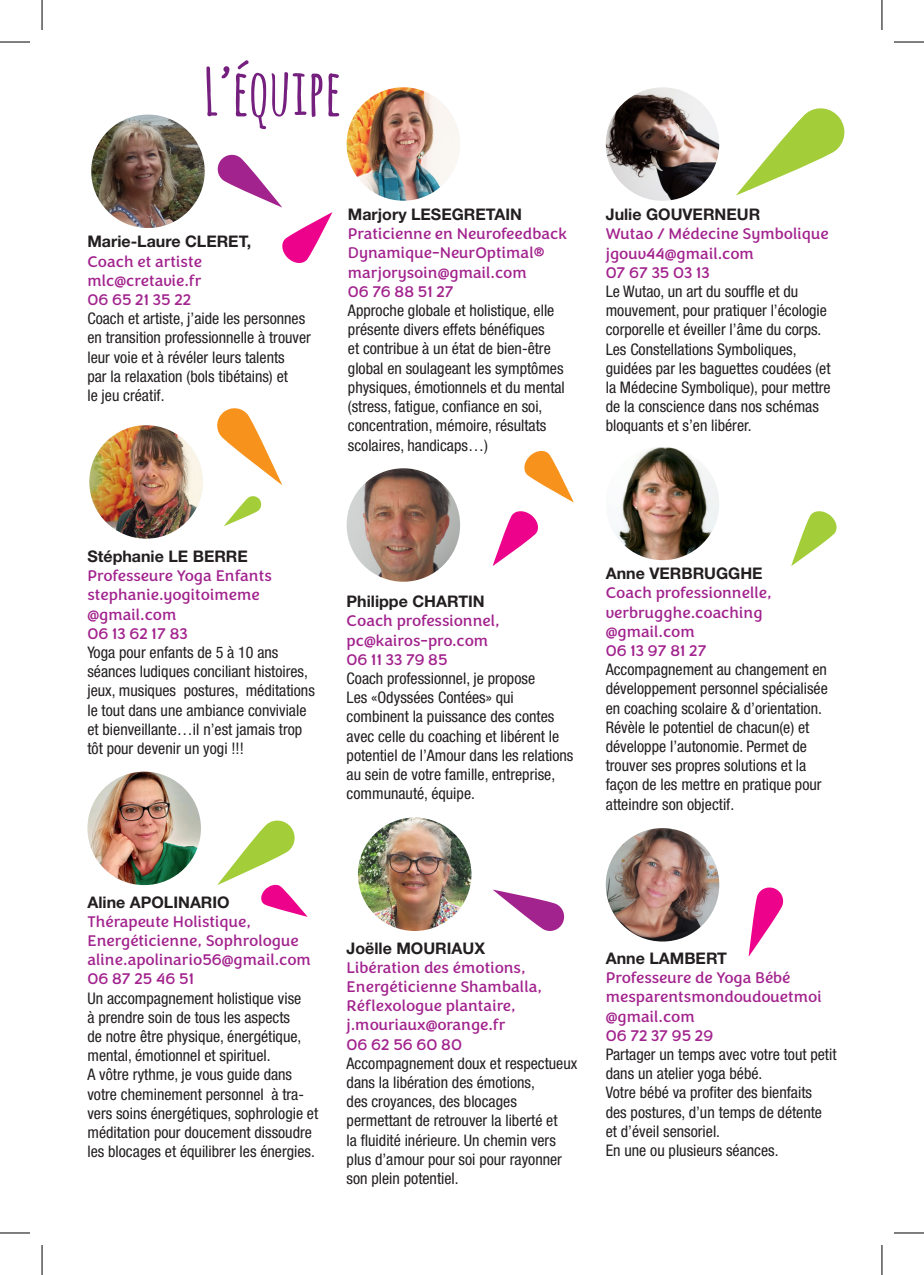
<style>
.page{position:relative;width:924px;height:1275px;background:#fff}
.page>*{position:absolute;margin:0;border:0;box-sizing:border-box;transform-origin:0 0}
.t1{font:700 64px "Amatic SC";color:#751f7f}
.t2{font:condensed 16px/19.2px "Helvetica Neue";color:#231f20}
.t3{font:16px/19.2px "Congenial";color:#a2238e}
.t4{font:700 16px "Helvetica Neue";color:#231f20}
</style>
<div class="page">
<img style="left:358px;top:817px;width:113px;height:114px;border-radius:57px">
<img style="left:346px;top:87px;width:114px;height:114px;border-radius:57px">
<img style="left:346px;top:468px;width:114px;height:114px;border-radius:57px">
<img style="left:91px;top:115px;width:114px;height:113px;border-radius:57px">
<img style="left:89px;top:425px;width:114px;height:113px;border-radius:57px">
<img style="left:87px;top:771px;width:114px;height:114px;border-radius:57px">
<svg style="left:492px;top:511px;width:46px;height:55px"></svg>
<svg style="left:493px;top:889px;width:72px;height:42px"></svg>
<svg style="left:217px;top:408px;width:65px;height:77px"></svg>
<svg style="left:217px;top:154px;width:115px;height:109px"></svg>
<img style="left:605px;top:87px;width:114px;height:114px;border-radius:57px">
<img style="left:605px;top:447px;width:114px;height:113px;border-radius:57px">
<img style="left:605px;top:828px;width:114px;height:113px;border-radius:57px">
<svg style="left:736px;top:108px;width:109px;height:87px"></svg>
<svg style="left:791px;top:511px;width:46px;height:55px"></svg>
<svg style="left:748px;top:887px;width:36px;height:69px"></svg>
<svg style="left:224px;top:496px;width:38px;height:30px"></svg>
<svg style="left:217px;top:820px;width:90px;height:97px"></svg>
<svg style="left:524px;top:450px;width:49px;height:52px"></svg>
<hr style="left:0;top:42px;width:30px;height:1px;background:#000">
<hr style="left:893px;top:42px;width:30px;height:1px;background:#000">
<hr style="left:0;top:1232px;width:30px;height:1px;background:#000">
<hr style="left:893px;top:1232px;width:30px;height:1px;background:#000">
<hr style="left:42px;top:0;width:1px;height:30px;background:#000">
<hr style="left:42px;top:1245px;width:1px;height:30px;background:#000">
<hr style="left:881px;top:0;width:1px;height:30px;background:#000">
<hr style="left:881px;top:1245px;width:1px;height:30px;background:#000">
<p class="t1" style="left:204px;top:46px;width:139px">L’équipe</p>
<p class="t4" style="left:87px;top:232px;width:165px">Marie-Laure CLERET,</p>
<p class="t3" style="left:87px;top:252px;width:116px">Coach et artiste</p>
<p class="t3" style="left:87px;top:271px;width:115px">mlc@cretavie.fr</p>
<p class="t3" style="left:87px;top:290px;width:105px">06 65 21 35 22</p>
<p class="t2" style="left:87px;top:309px;width:225px">Coach et artiste, j’aide les personnes en transition professionnelle à trouver leur voie et à révéler leurs talents<br>par la relaxation (bols tibétains) et<br>le jeu créatif.</p>
<p class="t4" style="left:348px;top:204px;width:175px">Marjory LESEGRETAIN</p>
<p class="t3" style="left:348px;top:225px;width:220px">Praticienne en Neurofeedback<br>Dynamique-NeurOptimal® marjorysoin@gmail.com</p>
<p class="t3" style="left:348px;top:282px;width:107px">06 76 88 51 27</p>
<p class="t2" style="left:348px;top:301px;width:218px">Approche globale et holistique, elle présente divers effets bénéfiques<br>et contribue à un état de bien-être global en soulageant les symptômes physiques, émotionnels et du mental (stress, fatigue, confiance en soi, concentration, mémoire, résultats scolaires, handicaps…)</p>
<p class="t4" style="left:605px;top:204px;width:156px">Julie GOUVERNEUR</p>
<p class="t3" style="left:605px;top:225px;width:224px">Wutao / Médecine Symbolique</p>
<p class="t3" style="left:605px;top:244px;width:149px">jgouv44@gmail.com</p>
<p class="t3" style="left:605px;top:263px;width:106px">07 67 35 03 13</p>
<p class="t2" style="left:605px;top:281px;width:223px">Le Wutao, un art du souffle et du mouvement, pour pratiquer l’écologie corporelle et éveiller l’âme du corps.</p>
<p class="t2" style="left:605px;top:339px;width:226px">Les Constellations Symboliques, guidées par les baguettes coudées (et la Médecine Symbolique), pour mettre de la conscience dans nos schémas bloquants et s’en libérer.</p>
<p class="t4" style="left:87px;top:546px;width:162px">Stéphanie LE BERRE</p>
<p class="t3" style="left:87px;top:566px;width:186px">Professeure Yoga Enfants</p>
<p class="t3" style="left:87px;top:586px;width:174px">stephanie.yogitoimeme @gmail.com</p>
<p class="t3" style="left:87px;top:624px;width:102px">06 13 62 17 83</p>
<p class="t2" style="left:87px;top:642px;width:229px">Yoga pour enfants de 5 à 10 ans séances ludiques conciliant histoires, jeux, musiques postures, méditations le tout dans une ambiance conviviale et bienveillante…il n’est jamais trop tôt pour devenir un yogi !!!</p>
<p class="t4" style="left:346px;top:591px;width:140px">Philippe CHARTIN</p>
<p class="t3" style="left:346px;top:612px;width:155px">Coach professionnel,</p>
<p class="t3" style="left:346px;top:631px;width:143px">pc@kairos-pro.com</p>
<p class="t3" style="left:346px;top:650px;width:102px">06 11 33 79 85</p>
<p class="t2" style="left:346px;top:668px;width:228px">Coach professionnel, je propose<br>Les «Odyssées Contées» qui combinent la puissance des contes avec celle du coaching et libérent le potentiel de l’Amour dans les relations au sein de votre famille, entreprise, communauté, équipe.</p>
<p class="t4" style="left:605px;top:563px;width:158px">Anne VERBRUGGHE</p>
<p class="t3" style="left:605px;top:584px;width:167px">Coach professionnelle,</p>
<p class="t3" style="left:605px;top:603px;width:158px">verbrugghe.coaching @gmail.com</p>
<p class="t3" style="left:605px;top:641px;width:102px">06 13 97 81 27</p>
<p class="t2" style="left:605px;top:660px;width:223px;text-align:justify">Accompagnement au changement en développement personnel spécialisée en coaching scolaire &amp; d’orientation.</p>
<p class="t2" style="left:605px;top:717px;width:217px">Révèle le potentiel de chacun(e) et développe l’autonomie. Permet de trouver ses propres solutions et la façon de les mettre en pratique pour atteindre son objectif.</p>
<p class="t4" style="left:87px;top:892px;width:144px">Aline APOLINARIO</p>
<p class="t3" style="left:87px;top:912px;width:165px">Thérapeute Holistique,</p>
<p class="t3" style="left:87px;top:931px;width:212px">Energéticienne, Sophrologue</p>
<p class="t3" style="left:87px;top:950px;width:225px">aline.apolinario56@gmail.com</p>
<p class="t3" style="left:87px;top:970px;width:108px">06 87 25 46 51</p>
<p class="t2" style="left:87px;top:988px;width:215px">Un accompagnement holistique vise à prendre soin de tous les aspects de notre être physique, énergétique, mental, émotionnel et spirituel.</p>
<p class="t2" style="left:87px;top:1065px;width:232px">A vôtre rythme, je vous guide dans votre cheminement personnel à tra&shy;vers soins énergétiques, sophrologie et méditation pour doucement dissoudre les blocages et équilibrer les énergies.</p>
<p class="t4" style="left:346px;top:938px;width:140px">Joëlle MOURIAUX</p>
<p class="t3" style="left:346px;top:958px;width:197px">Libération des émotions,<br>Energéticienne Shamballa,<br>Réflexologue plantaire,</p>
<p class="t3" style="left:346px;top:1015px;width:160px">j.mouriaux@orange.fr</p>
<p class="t3" style="left:346px;top:1035px;width:117px">06 62 56 60 80</p>
<p class="t2" style="left:346px;top:1053px;width:232px">Accompagnement doux et respectueux dans la libération des émotions,<br>des croyances, des blocages permettant de retrouver la liberté et<br>la fluidité inérieure. Un chemin vers plus d’amour pour soi pour rayonner son plein potentiel.</p>
<p class="t4" style="left:605px;top:948px;width:123px">Anne LAMBERT</p>
<p class="t3" style="left:605px;top:968px;width:186px">Professeure de Yoga Bébé</p>
<p class="t3" style="left:605px;top:988px;width:217px">mesparentsmondoudouetmoi @gmail.com</p>
<p class="t3" style="left:605px;top:1026px;width:109px">06 72 37 95 29</p>
<p class="t2" style="left:605px;top:1044px;width:232px">Partager un temps avec votre tout petit dans un atelier yoga bébé.</p>
<p class="t2" style="left:605px;top:1083px;width:218px">Votre bébé va profiter des bienfaits des postures, d’un temps de détente et d’éveil sensoriel.<br>En une ou plusieurs séances.</p>
</div>
